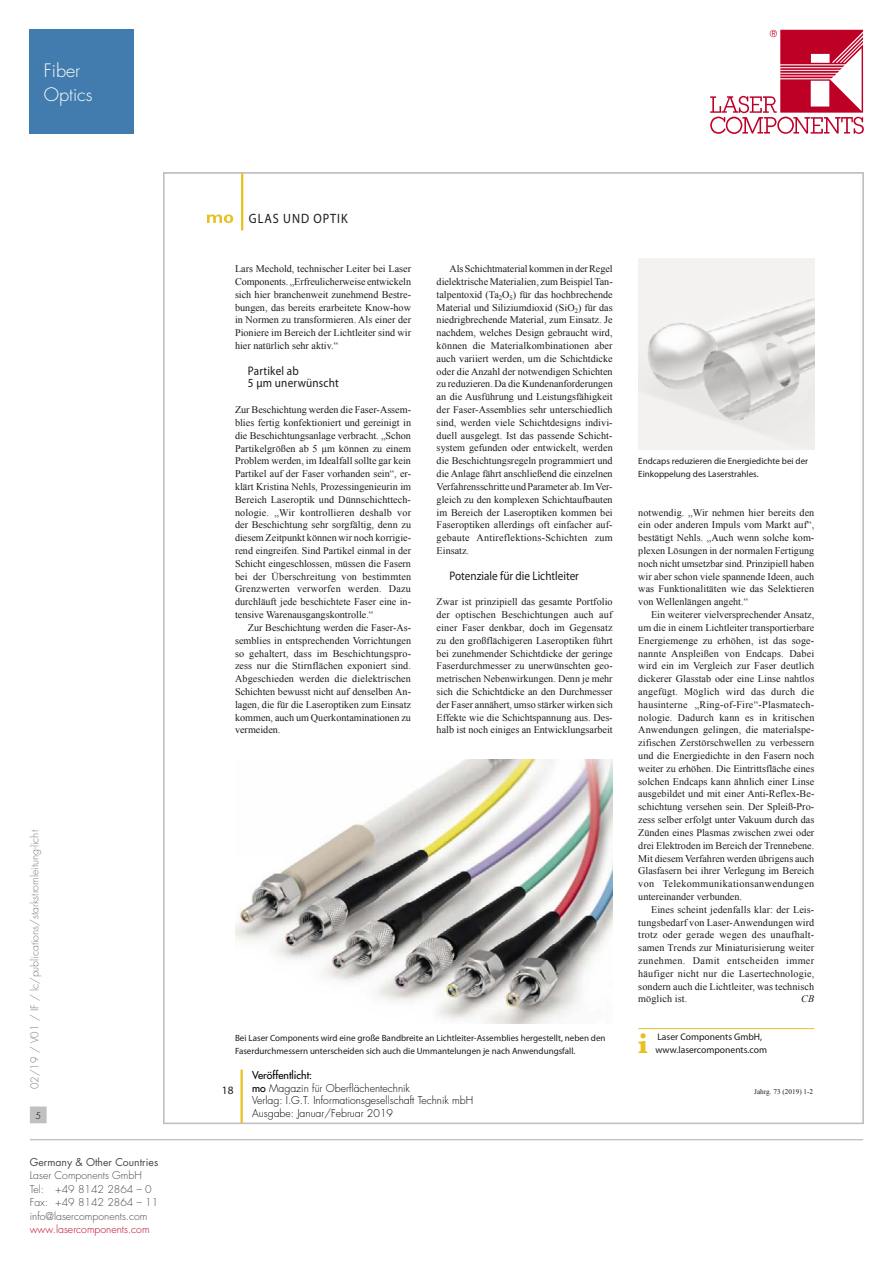
<style>
.page{position:relative;width:893px;height:1263px;background:#fff}
.page>*{position:absolute;margin:0;border:0;box-sizing:border-box;transform-origin:0 0}
.t1{font:700 29.4px "Baskerville";color:#e7c120}
.t2{font:300 18px/24px "Futura Std";color:#fff}
.t3{font:13.5px "Myriad Pro";letter-spacing:.08em;color:#1b1b1c;scale:.9 1}
.t4{font:12.45px "Myriad Pro";color:#1b1b1c;scale:.9 1}
.t5{font:12.45px/12.8px "Myriad Pro";letter-spacing:.02em;color:#1b1b1c;scale:.9 1}
.t6{font:11.25px "Myriad Pro";color:#1b1b1c}
.t7{font:300 10.5px/12.6px "Futura Std";color:#000}
.t8{font:300 10.5px/13.5px "Futura Std";color:#484848}
.t9{font:300 10.5px "Futura Std";color:#7c7c7c}
.t10{font:300 10.5px "Futura Std";color:#be0027}
.t11{font:10.5px "Futura Std";color:#484848}
.t12{font:10.2px/12.8px "Times New Roman";color:#1b1b1c;text-align:justify}
.t13{font:italic 10.2px "Times New Roman";color:#1b1b1c}
.t14{font:9.6px/12.5px "Myriad Pro";color:#1b1b1c}
.t15{font:9px/12.8px "Myriad Pro";color:#1b1b1c}
.t16{font:300 9px "Futura Std";color:#000}
.t17{font:7.2px "Times New Roman";color:#1b1b1c}
.s1{font-weight:500}
</style>
<div class="page">
<svg style="left:710px;top:30px;width:153px;height:104px"></svg>
<hr style="left:30px;top:1139px;width:833px;height:1px;background:#c0c0c0">
<div style="left:31px;top:1107px;width:15px;height:16px;background:#c0c0c0"></div>
<div style="left:30px;top:1106px;width:17px;height:17px;border:1px solid #c0c0c0"></div>
<hr style="left:241px;top:1069px;width:2px;height:54px;background:#e7c120">
<hr style="left:241px;top:173px;width:2px;height:57px;background:#e7c120">
<svg style="left:207px;top:214px;width:26px;height:9px"></svg>
<img style="left:638px;top:258px;width:176px;height:191px">
<hr style="left:638px;top:1028px;width:176px;height:1px;background:#e7c120">
<img style="left:235px;top:759px;width:378px;height:265px">
<div style="left:30px;top:30px;width:104px;height:104px;background:#427cae"></div>
<h2 class="t2" style="left:44px;top:59px;width:50px">Fiber<br>Optics</h2>
<p class="t9" style="left:28px;top:1089px;width:261px;rotate:-90deg">02/19 / V01 / IF / lc/publications/starkstromleitung-licht</p>
<p class="t16" style="left:35px;top:1110px;width:7px">5</p>
<p class="t11" style="left:30px;top:1155px;width:130px">Germany &amp; Other Countries</p>
<p class="t8" style="left:30px;top:1169px;width:130px">Laser Components GmbH<br>Tel: +49 8142 2864 – 0<br>Fax: +49 8142 2864 – 11 info@lasercomponents.com</p>
<p class="t10" style="left:30px;top:1223px;width:121px">www.lasercomponents.com</p>
<h3 class="t3" style="left:249px;top:211px;width:111px">GLAS UND OPTIK</h3>
<p class="t12" style="left:235px;top:262px;width:178px">Lars Mechold, technischer Leiter bei Laser Components. „Erfreulicherweise entwickeln sich hier branchenweit zunehmend Bestre&shy;bungen, das bereits erarbeitete Know-how in Normen zu transformieren. Als einer der Pioniere im Bereich der Lichtleiter sind wir hier natürlich sehr aktiv.“</p>
<p class="t5" style="left:248px;top:364px;width:103px">Partikel ab<br>5 µm unerwünscht</p>
<p class="t12" style="left:235px;top:403px;width:178px">Zur Beschichtung werden die Faser-Assem&shy;blies fertig konfektioniert und gereinigt in die Beschichtungsanlage verbracht. „Schon Partikelgrößen ab 5 µm können zu einem Problem werden, im Idealfall sollte gar kein Partikel auf der Faser vorhanden sein“, er&shy;klärt Kristina Nehls, Prozessingenieurin im Bereich Laseroptik und Dünnschichttech&shy;nologie. „Wir kontrollieren deshalb vor der Beschichtung sehr sorgfältig, denn zu diesem Zeitpunkt können wir noch korrigie&shy;rend eingreifen. Sind Partikel einmal in der Schicht eingeschlossen, müssen die Fasern bei der Überschreitung von bestimmten Grenzwerten verworfen werden. Dazu durchläuft jede beschichtete Faser eine in&shy;tensive Warenausgangskontrolle.“</p>
<p class="t12" style="left:235px;top:621px;width:178px;text-indent:13px">Zur Beschichtung werden die Faser-As&shy;semblies in entsprechenden Vorrichtungen so gehaltert, dass im Beschichtungspro&shy;zess nur die Stirnflächen exponiert sind.<br>Abgeschieden werden die dielektrischen Schichten bewusst nicht auf denselben An&shy;lagen, die für die Laseroptiken zum Einsatz kommen, auch um Querkontaminationen zu vermeiden.</p>
<p class="t12" style="left:437px;top:262px;width:178px;text-indent:13px">Als Schichtmaterial kommen in der Regel dielektrische Materialien, zum Beispiel Tan&shy;talpentoxid (Ta<sub>2</sub>O<sub>5</sub>) für das hochbrechende Material und Siliziumdioxid (SiO<sub>2</sub>) für das niedrigbrechende Material, zum Einsatz. Je nachdem, welches Design gebraucht wird, können die Materialkombinationen aber auch variiert werden, um die Schichtdicke oder die Anzahl der notwendigen Schichten zu reduzieren. Da die Kundenanforderungen an die Ausführung und Leistungsfähigkeit der Faser-Assemblies sehr unterschiedlich sind, werden viele Schichtdesigns indivi&shy;duell ausgelegt. Ist das passende Schicht&shy;system gefunden oder entwickelt, werden die Beschichtungsregeln programmiert und die Anlage fährt anschließend die einzelnen Verfahrensschritte und Parameter ab. Im Ver&shy;gleich zu den komplexen Schichtaufbauten im Bereich der Laseroptiken kommen bei Faseroptiken allerdings oft einfacher auf&shy;gebaute Antireflektions-Schichten zum Einsatz.</p>
<p class="t4" style="left:449px;top:569px;width:145px">Potenziale für die Lichtleiter</p>
<p class="t12" style="left:437px;top:595px;width:178px">Zwar ist prinzipiell das gesamte Portfolio der optischen Beschichtungen auch auf einer Faser denkbar, doch im Gegensatz zu den großflächigeren Laseroptiken führt bei zunehmender Schichtdicke der geringe Faserdurchmesser zu unerwünschten geo&shy;metrischen Nebenwirkungen. Denn je mehr sich die Schichtdicke an den Durchmesser der Faser annähert, umso stärker wirken sich Effekte wie die Schichtspannung aus. Des&shy;halb ist noch einiges an Entwicklungsarbeit</p>
<p class="t15" style="left:235px;top:1032px;width:372px">Bei Laser Components wird eine große Bandbreite an Lichtleiter-Assemblies hergestellt, neben den<br>Faserdurchmessern unterscheiden sich auch die Ummantelungen je nach Anwendungsfall.</p>
<p class="t7" style="left:252px;top:1069px;width:223px"><span class="s1">Veröffentlicht:<br>mo</span> Magazin für Oberflächentechnik<br>Verlag: I.G.T. Informationsgesellschaft Technik mbH Ausgabe: Januar/Februar 2019</p>
<p class="t6" style="left:222px;top:1084px;width:13px">18</p>
<p class="t15" style="left:638px;top:455px;width:171px">Endcaps reduzieren die Energiedichte bei der<br>Einkoppelung des Laserstrahles.</p>
<p class="t12" style="left:638px;top:506px;width:178px">notwendig. „Wir nehmen hier bereits den ein oder anderen Impuls vom Markt auf“, bestätigt Nehls. „Auch wenn solche kom&shy;plexen Lösungen in der normalen Fertigung noch nicht umsetzbar sind. Prinzipiell haben wir aber schon viele spannende Ideen, auch was Funktionalitäten wie das Selektieren von Wellenlängen angeht.“</p>
<p class="t12" style="left:638px;top:608px;width:178px;text-indent:13px">Ein weiterer vielversprechender Ansatz, um die in einem Lichtleiter transportierbare Energiemenge zu erhöhen, ist das soge&shy;nannte Anspleißen von Endcaps. Dabei wird ein im Vergleich zur Faser deutlich dickerer Glasstab oder eine Linse nahtlos angefügt. Möglich wird das durch die hausinterne „Ring-of-Fire“-Plasmatech&shy;nologie. Dadurch kann es in kritischen Anwendungen gelingen, die materialspe&shy;zifischen Zerstörschwellen zu verbessern und die Energiedichte in den Fasern noch weiter zu erhöhen. Die Eintrittsfläche eines solchen Endcaps kann ähnlich einer Linse ausgebildet und mit einer Anti-Reflex-Be&shy;schichtung versehen sein. Der Spleiß-Pro&shy;zess selber erfolgt unter Vakuum durch das Zünden eines Plasmas zwischen zwei oder drei Elektroden im Bereich der Trennebene.<br>Mit diesem Verfahren werden übrigens auch Glasfasern bei ihrer Verlegung im Bereich von Telekommunikationsanwendungen untereinander verbunden.</p>
<p class="t12" style="left:638px;top:903px;width:178px;text-indent:13px">Eines scheint jedenfalls klar: der Leis&shy;tungsbedarf von Laser-Anwendungen wird trotz oder gerade wegen des unaufhalt&shy;samen Trends zur Miniaturisierung weiter zunehmen. Damit entscheiden immer häufiger nicht nur die Lasertechnologie, sondern auch die Lichtleiter, was technisch möglich ist.</p>
<p class="t13" style="left:801px;top:992px;width:14px">CB</p>
<h1 class="t1" style="left:638px;top:1023px;width:11px">i</h1>
<p class="t14" style="left:655px;top:1031px;width:113px">Laser Components GmbH, www.lasercomponents.com</p>
<p class="t17" style="left:754px;top:1087px;width:60px">Jahrg. 73 (2019) 1-2</p>
</div>
